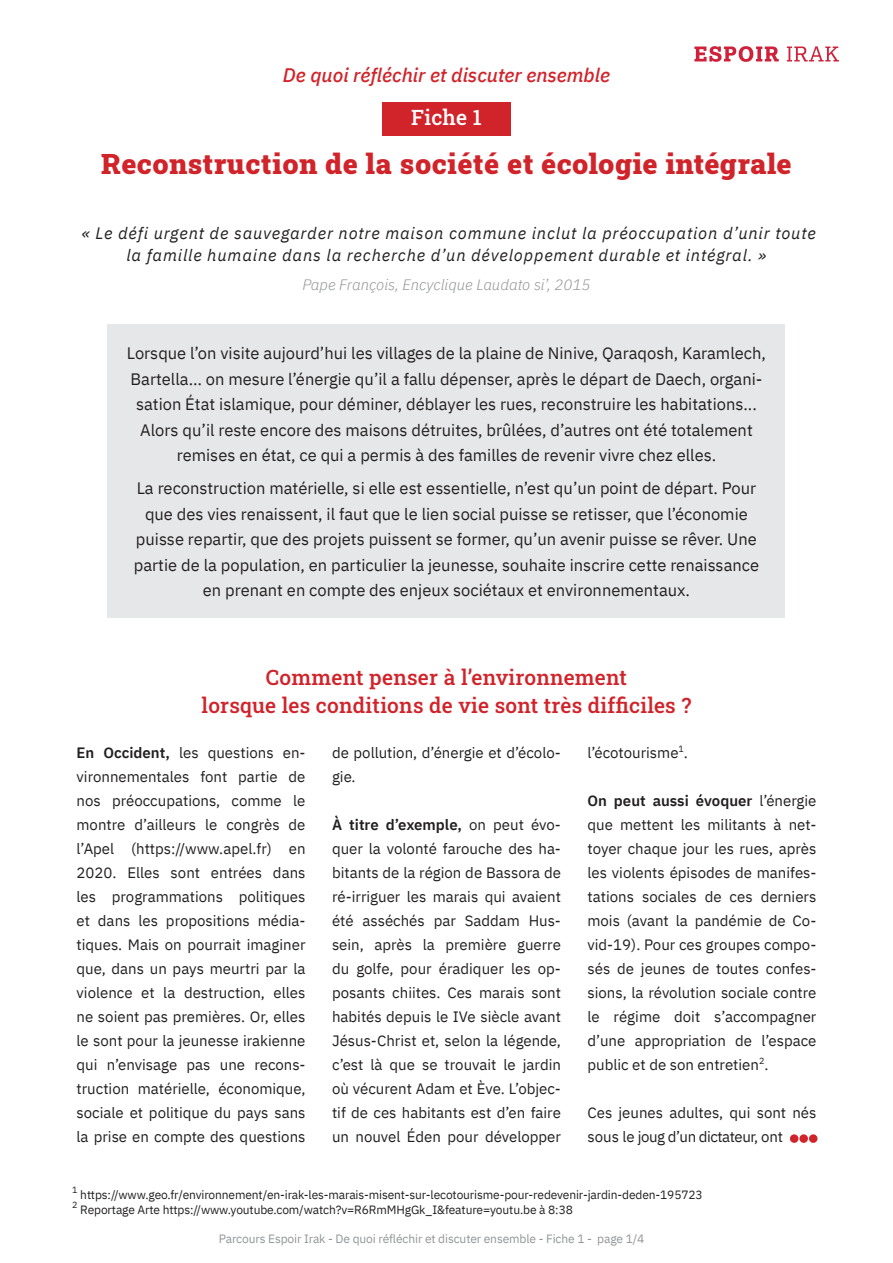
<style>
.page{position:relative;width:893px;height:1263px;background:#fff}
.page>*{position:absolute;margin:0;border:0;box-sizing:border-box;transform-origin:0 0}
.t1{font:900 28.5px "Roboto Slab";letter-spacing:.02em;color:#d1232a}
.t2{font:500 21px/28.5px "Roboto Slab";letter-spacing:.01em;color:#d1232a;text-align:center}
.t3{font:500 21px "Roboto Slab";letter-spacing:.01em;color:#fff}
.t4{font:italic 500 19.5px "IBM Plex Sans";color:#d1232a}
.t5{font:16.5px/25.5px "IBM Plex Sans";color:#231f20;text-align:center}
.t6{font:italic 16.5px/22.5px "IBM Plex Sans";letter-spacing:.05em;color:#231f20;text-align:center}
.t7{font:15px/24px "IBM Plex Sans";color:#231f20;text-align:justify}
.t8{font:italic 300 15px "IBM Plex Sans";color:#939598}
.t9{font:12px "IBM Plex Sans";letter-spacing:-.01em;color:#231f20}
.t10{font:12px "IBM Plex Sans";letter-spacing:-.01em;color:#939598}
.t11{font:9px "IBM Plex Sans";color:#231f20}
.s1{font-weight:600}
</style>
<div class="page">
<div style="left:382px;top:102px;width:129px;height:34px;background:#d1232a"></div>
<svg style="left:694px;top:46px;width:85px;height:16px"></svg>
<svg style="left:787px;top:46px;width:52px;height:15px"></svg>
<div style="left:108px;top:324px;width:677px;height:293px;background:#e6e7e9"></div>
<div style="left:790px;top:1134px;width:8px;height:9px;background:#d1232a;border-radius:50%"></div>
<div style="left:799px;top:1134px;width:9px;height:9px;background:#d1232a;border-radius:50%"></div>
<div style="left:809px;top:1134px;width:8px;height:9px;background:#d1232a;border-radius:50%"></div>
<h3 class="t4" style="left:283px;top:60px;width:329px">De quoi réfléchir et discuter ensemble</h3>
<h2 class="t3" style="left:411px;top:103px;width:72px">Fiche 1</h2>
<h1 class="t1" style="left:101px;top:144px;width:692px">Reconstruction de la société et écologie intégrale</h1>
<p class="t6" style="left:82px;top:220px;width:735px">« Le défi urgent de sauvegarder notre maison commune inclut la préoccupation d’unir toute la famille humaine dans la recherche d’un développement durable et intégral. »</p>
<p class="t8" style="left:302px;top:273px;width:290px">Pape François, Encyclique Laudato si’, 2015</p>
<p class="t5" style="left:127px;top:339px;width:641px">Lorsque l’on visite aujourd’hui les villages de la plaine de Ninive, Qaraqosh, Karamlech, Bartella… on mesure l’énergie qu’il a fallu dépenser, après le départ de Daech, organi&shy;sation État islamique, pour déminer, déblayer les rues, reconstruire les habitations...<br>Alors qu’il reste encore des maisons détruites, brûlées, d’autres ont été totalement remises en état, ce qui a permis à des familles de revenir vivre chez elles.</p>
<p class="t5" style="left:134px;top:474px;width:627px">La reconstruction matérielle, si elle est essentielle, n’est qu’un point de départ. Pour que des vies renaissent, il faut que le lien social puisse se retisser, que l’économie puisse repartir, que des projets puissent se former, qu’un avenir puisse se rêver. Une partie de la population, en particulier la jeunesse, souhaite inscrire cette renaissance en prenant en compte des enjeux sociétaux et environnementaux.</p>
<h2 class="t2" style="left:202px;top:662px;width:491px">Comment penser à l’environnement<br>lorsque les conditions de vie sont très difficiles ?</h2>
<p class="t7" style="left:77px;top:739px;width:230px"><span class="s1">En Occident,</span> les questions en&shy;vironnementales font partie de nos préoccupations, comme le montre d’ailleurs le congrès de l’Apel (https://www.apel.fr) en 2020. Elles sont entrées dans les programmations politiques et dans les propositions média&shy;tiques. Mais on pourrait imaginer que, dans un pays meurtri par la violence et la destruction, elles ne soient pas premières. Or, elles le sont pour la jeunesse irakienne qui n’envisage pas une recons&shy;truction matérielle, économique, sociale et politique du pays sans la prise en compte des questions</p>
<p class="t7" style="left:332px;top:739px;width:230px">de pollution, d’énergie et d’écolo&shy;gie.</p>
<p class="t7" style="left:332px;top:811px;width:230px"><span class="s1">À titre d’exemple,</span> on peut évo&shy;quer la volonté farouche des ha&shy;bitants de la région de Bassora de ré-irriguer les marais qui avaient été asséchés par Saddam Hus&shy;sein, après la première guerre du golfe, pour éradiquer les op&shy;posants chiites. Ces marais sont habités depuis le IVe siècle avant Jésus-Christ et, selon la légende, c’est là que se trouvait le jardin où vécurent Adam et Ève. L’objec&shy;tif de ces habitants est d’en faire un nouvel Éden pour développer</p>
<p class="t7" style="left:587px;top:739px;width:102px">l’écotourisme<sup>1</sup>.</p>
<p class="t7" style="left:587px;top:787px;width:230px"><span class="s1">On peut aussi évoquer</span> l’énergie que mettent les militants à net&shy;toyer chaque jour les rues, après les violents épisodes de manifes&shy;tations sociales de ces derniers mois (avant la pandémie de Co&shy;vid-19). Pour ces groupes compo&shy;sés de jeunes de toutes confes&shy;sions, la révolution sociale contre le régime doit s’accompagner d’une appropriation de l’espace public et de son entretien<sup>2</sup>.</p>
<p class="t7" style="left:587px;top:1099px;width:230px">Ces jeunes adultes, qui sont nés sous le joug d’un dictateur, ont</p>
<p class="t11" style="left:72px;top:1183px;width:7px">1</p>
<p class="t9" style="left:80px;top:1185px;width:624px">https://www.geo.fr/environnement/en-irak-les-marais-misent-sur-lecotourisme-pour-redevenir-jardin-deden-195723</p>
<p class="t11" style="left:72px;top:1198px;width:7px">2</p>
<p class="t9" style="left:80px;top:1200px;width:494px">Reportage Arte https://www.youtube.com/watch?v=R6RmMHgGk_I&amp;feature=youtu.be à 8:38</p>
<p class="t10" style="left:219px;top:1229px;width:427px">Parcours Espoir Irak - De quoi réfléchir et discuter ensemble - Fiche 1 - page 1/4</p>
</div>
